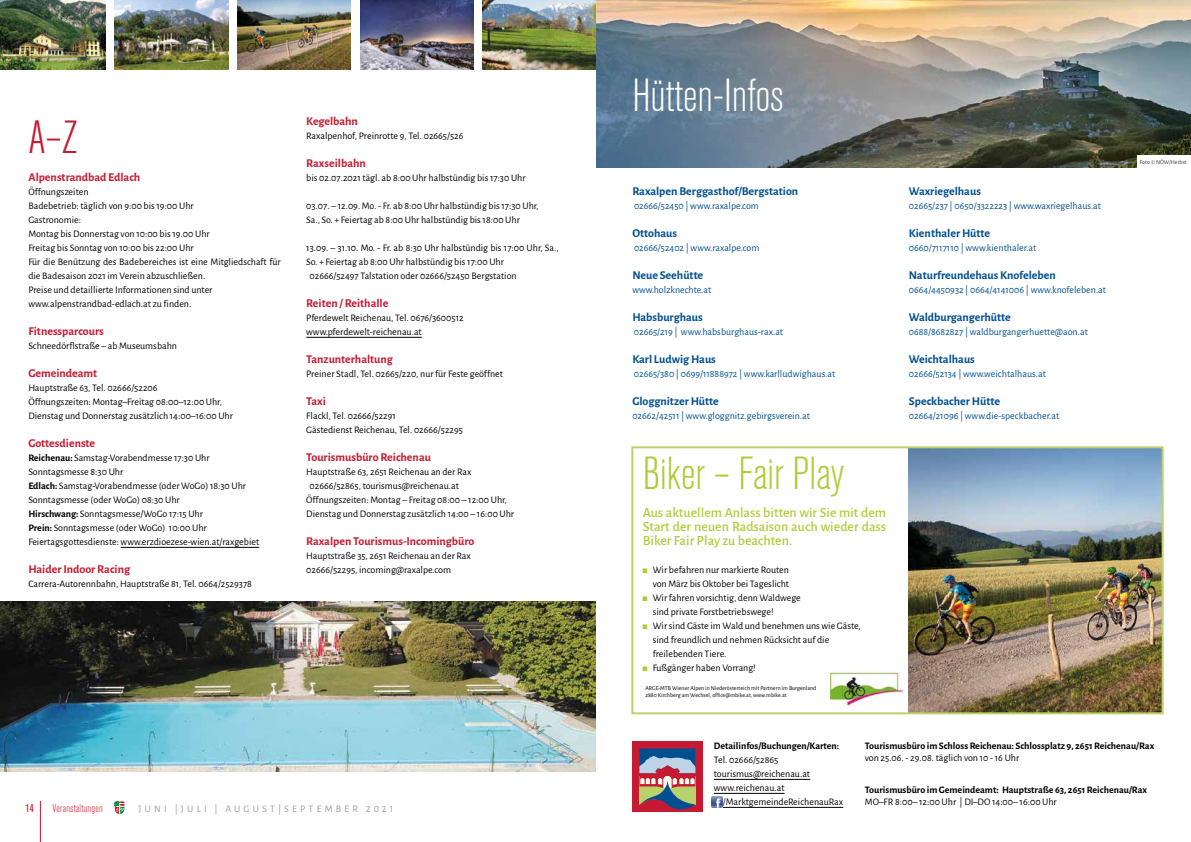
<style>
.page{position:relative;width:1191px;height:842px;background:#fff}
.page>*{position:absolute;margin:0;border:0;box-sizing:border-box;transform-origin:0 0}
.t1{font:300 condensed 46px "Akzidenz Grotesk BQ";color:#afcb37}
.t2{font:300 condensed 46px "Akzidenz Grotesk BQ";color:#fff}
.t3{font:300 condensed 46px "Akzidenz Grotesk BQ";color:#c61a32}
.t4{font:500 14px/14px "Alegreya Sans";color:#afcb37;text-align:justify}
.t5{font:700 12px "Alegreya Sans";color:#005091}
.t6{font:700 12px "Alegreya Sans";color:#c61a32}
.t7{font:300 condensed 11px "Akzidenz Grotesk BQ";letter-spacing:.02em;color:#c61a32}
.t8{font:condensed 11px "Akzidenz Grotesk BQ";color:#c61a32}
.t9{font:10px/14px "Alegreya Sans";color:#000}
.t10{font:10px "Alegreya Sans";color:#005091}
.t11{font:700 10px "Alegreya Sans";color:#000}
.t12{font:10px "Alegreya Sans";letter-spacing:.32em;color:#9d9d9c}
.t13{font:6px/7.2px "Alegreya Sans";color:#000}
.t14{font:6px "Alegreya Sans";letter-spacing:-.005em;color:#3c3c3b}
.s1{font-weight:700}
.s2{color:#afcb37}
</style>
<div class="page">
<hr style="left:40px;top:801px;width:1px;height:41px;background:#c61a32">
<svg style="left:114px;top:801px;width:11px;height:13px"></svg>
<hr style="left:121px;top:547px;width:138px;height:1px;background:#000">
<img style="left:237px;top:0;width:114px;height:69px">
<img style="left:115px;top:0;width:113px;height:70px">
<img style="left:0;top:0;width:106px;height:70px">
<img style="left:360px;top:0;width:113px;height:70px">
<img style="left:483px;top:0;width:113px;height:69px">
<hr style="left:306px;top:337px;width:116px;height:1px;background:#000">
<img style="left:0;top:601px;width:595px;height:170px">
<img style="left:596px;top:0;width:595px;height:167px">
<div style="left:1137px;top:155px;width:54px;height:13px;background:#fff"></div>
<hr style="left:714px;top:779px;width:96px;height:1px;background:#000">
<hr style="left:714px;top:793px;width:70px;height:1px;background:#000">
<hr style="left:723px;top:807px;width:120px;height:1px;background:#000">
<div style="left:632px;top:741px;width:70px;height:70px;background:#c61a32"></div>
<svg style="left:639px;top:748px;width:56px;height:62px"></svg>
<img style="left:830px;top:671px;width:73px;height:35px">
<img style="left:909px;top:449px;width:251px;height:262px">
<div style="left:631px;top:446px;width:532px;height:268px;border:2px solid #b9d36c"></div>
<svg style="left:712px;top:796px;width:11px;height:11px"></svg>
<h1 class="t3" style="left:28px;top:113px;width:51px">A–Z</h1>
<p class="t6" style="left:28px;top:169px;width:113px">Alpenstrandbad Edlach</p>
<p class="t9" style="left:28px;top:185px;width:254px">Öffnungszeiten<br>Badebetrieb: täglich von 9:00 bis 19:00 Uhr<br>Gastronomie:<br>Montag bis Donnerstag von 10:00 bis 19.00 Uhr<br>Freitag bis Sonntag von 10:00 bis 22:00 Uhr<br>Für die Benützung des Badebereiches ist eine Mitgliedschaft für die Badesaison 2021 im Verein abzuschließen.<br>Preise und detaillierte Informationen sind unter www.alpenstrandbad-edlach.at zu finden.</p>
<p class="t6" style="left:28px;top:323px;width:77px">Fitnessparcours</p>
<p class="t9" style="left:28px;top:339px;width:150px">Schneedörflstraße – ab Museumsbahn</p>
<p class="t6" style="left:28px;top:365px;width:70px">Gemeindeamt</p>
<p class="t9" style="left:28px;top:381px;width:206px">Hauptstraße 63, Tel. 02666/52206<br>Öffnungszeiten: Montag–Freitag 08:00–12:00 Uhr,<br>Dienstag und Donnerstag zusätzlich 14:00–16:00 Uhr</p>
<p class="t6" style="left:28px;top:435px;width:68px">Gottesdienste</p>
<p class="t9" style="left:28px;top:451px;width:232px"><span class="s1">Reichenau:</span> Samstag-Vorabendmesse 17:30 Uhr Sonntagsmesse 8:30 Uhr<br><span class="s1">Edlach:</span> Samstag-Vorabendmesse (oder WoGo) 18:30 Uhr Sonntagsmesse (oder WoGo) 08:30 Uhr<br><span class="s1">Hirschwang:</span> Sonntagsmesse/WoGo 17:15 Uhr<br><span class="s1">Prein:</span> Sonntagsmesse (oder WoGo) 10:00 Uhr Feiertagsgottesdienste: www.erzdioezese-wien.at/raxgebiet</p>
<p class="t6" style="left:28px;top:561px;width:103px">Haider Indoor Racing</p>
<p class="t9" style="left:28px;top:577px;width:225px">Carrera-Autorennbahn, Hauptstraße 81, Tel. 0664/2529378</p>
<p class="t6" style="left:306px;top:113px;width:53px">Kegelbahn</p>
<p class="t9" style="left:306px;top:129px;width:159px">Raxalpenhof, Preinrotte 9, Tel. 02665/526</p>
<p class="t6" style="left:306px;top:155px;width:61px">Raxseilbahn</p>
<p class="t9" style="left:306px;top:171px;width:221px">bis 02.07.2021 tägl. ab 8:00 Uhr halbstündig bis 17:30 Uhr</p>
<p class="t9" style="left:306px;top:199px;width:234px">03.07. – 12.09. Mo. - Fr. ab 8:00 Uhr halbstündig bis 17:30 Uhr,<br>Sa., So. + Feiertag ab 8:00 Uhr halbstündig bis 18:00 Uhr</p>
<p class="t9" style="left:306px;top:241px;width:254px">13.09. – 31.10. Mo. - Fr. ab 8:30 Uhr halbstündig bis 17:00 Uhr, Sa.,</p>
<p class="t9" style="left:306px;top:255px;width:199px">So. + Feiertag ab 8:00 Uhr halbstündig bis 17:00 Uhr</p>
<p class="t9" style="left:309px;top:269px;width:209px">02666/52497 Talstation oder 02666/52450 Bergstation</p>
<p class="t6" style="left:306px;top:295px;width:84px">Reiten / Reithalle</p>
<p class="t9" style="left:306px;top:311px;width:159px">Pferdewelt Reichenau, Tel. 0676/3600512 www.pferdewelt-reichenau.at</p>
<p class="t6" style="left:306px;top:351px;width:88px">Tanzunterhaltung</p>
<p class="t9" style="left:306px;top:367px;width:198px">Preiner Stadl, Tel. 02665/220, nur für Feste geöffnet</p>
<p class="t6" style="left:306px;top:393px;width:21px">Taxi</p>
<p class="t9" style="left:306px;top:409px;width:158px">Flackl, Tel. 02666/52291<br>Gästedienst Reichenau, Tel. 02666/52295</p>
<p class="t6" style="left:306px;top:449px;width:126px">Tourismusbüro Reichenau</p>
<p class="t9" style="left:306px;top:465px;width:167px">Hauptstraße 63, 2651 Reichenau an der Rax</p>
<p class="t9" style="left:309px;top:479px;width:151px">02666/52865, tourismus@reichenau.at</p>
<p class="t9" style="left:306px;top:493px;width:202px">Öffnungszeiten: Montag – Freitag 08:00 – 12:00 Uhr,</p>
<p class="t9" style="left:306px;top:507px;width:209px">Dienstag und Donnerstag zusätzlich 14:00 – 16:00 Uhr</p>
<p class="t6" style="left:306px;top:533px;width:170px">Raxalpen Tourismus-Incomingbüro</p>
<p class="t9" style="left:306px;top:549px;width:166px">Hauptstraße 35, 2651 Reichenau an der Rax<br>02666/52295, incoming@raxalpe.com</p>
<p class="t8" style="left:25px;top:802px;width:10px">14</p>
<p class="t7" style="left:52px;top:802px;width:52px">Veranstaltungen</p>
<p class="t12" style="left:138px;top:801px;width:256px">JUNI |JULI | AUGUST|SEPTEMBER 2021</p>
<h1 class="t2" style="left:632px;top:71px;width:153px">Hütten-Infos</h1>
<p class="t5" style="left:632px;top:183px;width:167px">Raxalpen Berggasthof/Bergstation</p>
<p class="t10" style="left:634px;top:199px;width:126px">02666/52450 | www.raxalpe.com</p>
<p class="t5" style="left:632px;top:225px;width:46px">Ottohaus</p>
<p class="t10" style="left:634px;top:241px;width:127px">02666/52402 | www.raxalpe.com</p>
<p class="t5" style="left:632px;top:267px;width:72px">Neue Seehütte</p>
<p class="t10" style="left:632px;top:283px;width:80px">www.holzknechte.at</p>
<p class="t5" style="left:632px;top:309px;width:72px">Habsburghaus</p>
<p class="t10" style="left:634px;top:325px;width:151px">02665/219 | www.habsburghaus-rax.at</p>
<p class="t5" style="left:632px;top:351px;width:85px">Karl Ludwig Haus</p>
<p class="t10" style="left:634px;top:367px;width:203px">02665/380 | 0699/11888972 | www.karlludwighaus.at</p>
<p class="t5" style="left:632px;top:393px;width:88px">Gloggnitzer Hütte</p>
<p class="t10" style="left:632px;top:409px;width:179px">02662/42511 | www.gloggnitz.gebirgsverein.at</p>
<h1 class="t1" style="left:643px;top:449px;width:203px">Biker – Fair Play</h1>
<h2 class="t4" style="left:643px;top:505px;width:245px">Aus aktuellem Anlass bitten wir Sie mit dem Start der neuen Radsaison auch wieder dass Biker Fair Play zu beachten.</h2>
<p class="t9" style="left:643px;top:563px;width:148px"><span class="s2">◼</span> Wir befahren nur markierte Routen</p>
<p class="t9" style="left:652px;top:577px;width:138px">von März bis Oktober bei Tageslicht</p>
<p class="t9" style="left:643px;top:591px;width:160px"><span class="s2">◼</span> Wir fahren vorsichtig, denn Waldwege</p>
<p class="t9" style="left:652px;top:605px;width:122px">sind private Forstbetriebswege!</p>
<p class="t9" style="left:643px;top:619px;width:219px"><span class="s2">◼</span> Wir sind Gäste im Wald und benehmen uns wie Gäste,</p>
<p class="t9" style="left:652px;top:633px;width:178px">sind freundlich und nehmen Rücksicht auf die</p>
<p class="t9" style="left:652px;top:647px;width:75px">freilebenden Tiere.</p>
<p class="t9" style="left:643px;top:661px;width:115px"><span class="s2">◼</span> Fußgänger haben Vorrang!</p>
<p class="t13" style="left:645px;top:684px;width:172px">ARGE-MTB Wiener Alpen in Niederösterreich mit Partnern im Burgenland<br>2880 Kirchberg am Wechsel, office@mbike.at, www.mbike.at</p>
<p class="t5" style="left:909px;top:183px;width:74px">Waxriegelhaus</p>
<p class="t10" style="left:909px;top:199px;width:194px">02665/237 | 0650/3322223 | www.waxriegelhaus.at</p>
<p class="t5" style="left:909px;top:225px;width:83px">Kienthaler Hütte</p>
<p class="t10" style="left:909px;top:241px;width:129px">0660/7117110 | www.kienthaler.at</p>
<p class="t5" style="left:909px;top:267px;width:148px">Naturfreundehaus Knofeleben</p>
<p class="t10" style="left:909px;top:283px;width:199px">0664/4450932 | 0664/4141006 | www.knofeleben.at</p>
<p class="t5" style="left:909px;top:309px;width:103px">Waldburgangerhütte</p>
<p class="t10" style="left:909px;top:325px;width:180px">0688/8682827 | waldburgangerhuette@aon.at</p>
<p class="t5" style="left:909px;top:351px;width:68px">Weichtalhaus</p>
<p class="t10" style="left:909px;top:367px;width:138px">02666/52134 | www.weichtalhaus.at</p>
<p class="t5" style="left:909px;top:393px;width:93px">Speckbacher Hütte</p>
<p class="t10" style="left:909px;top:409px;width:152px">02664/21096 | www.die-speckbacher.at</p>
<p class="t14" style="left:1139px;top:158px;width:48px">Foto © NÖW/Herbst</p>
<p class="t11" style="left:714px;top:739px;width:127px">Detailinfos/Buchungen/Karten:</p>
<p class="t9" style="left:714px;top:753px;width:98px">Tel. 02666/52865 tourismus@reichenau.at www.reichenau.at</p>
<p class="t9" style="left:723px;top:795px;width:122px">/MarktgemeindeReichenauRax</p>
<p class="t11" style="left:865px;top:739px;width:291px">Tourismusbüro im Schloss Reichenau: Schlossplatz 9, 2651 Reichenau/Rax</p>
<p class="t9" style="left:865px;top:751px;width:156px">von 25.06. - 29.08. täglich von 10 - 16 Uhr</p>
<p class="t11" style="left:865px;top:783px;width:284px">Tourismusbüro im Gemeindeamt: Hauptstraße 63, 2651 Reichenau/Rax</p>
<p class="t9" style="left:865px;top:795px;width:193px">MO–FR 8:00– 12:00 Uhr | DI–DO 14:00– 16:00 Uhr</p>
</div>
